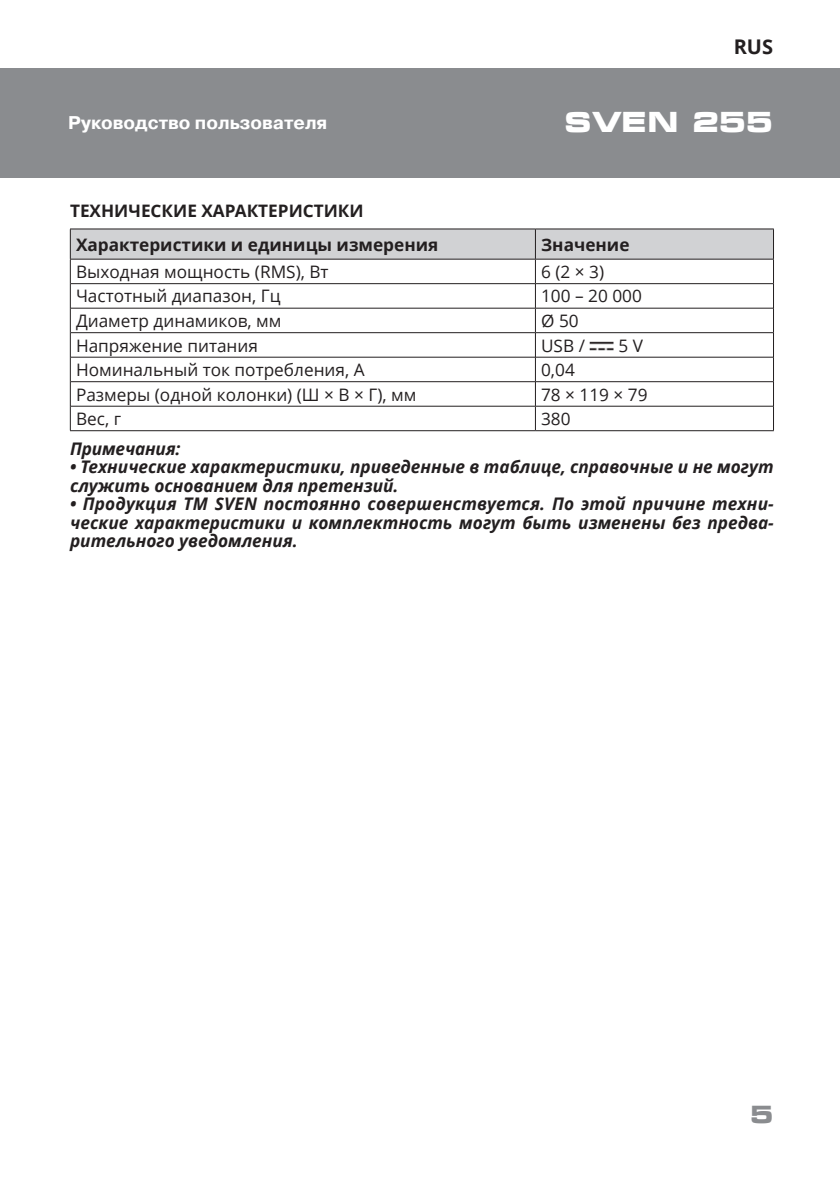
<style>
.page{position:relative;width:840px;height:1191px;background:#fff}
.page>*{position:absolute;margin:0;border:0;box-sizing:border-box;transform-origin:0 0}
.t1{font:700 28px "Micra";letter-spacing:-.05em;color:#fff}
.t2{font:700 24px "Micra";color:#8a8c8f}
.t3{font:700 20.4px "Open Sans";color:#231f20}
.t4{font:700 18.4px "Pragmatica";color:#fff}
.t5{font:italic 700 17.2px/18.4px "Open Sans";color:#231f20}
.t6{font:17.2px "Open Sans";color:#231f20}
.t7{font:700 17.2px/33.2px "Open Sans";color:#231f20}
</style>
<div class="page">
<div style="left:0;top:68px;width:839px;height:109px;background:#8a8c8f"></div>
<hr style="left:70px;top:228px;width:465px;height:2px;background:#231f20">
<hr style="left:535px;top:228px;width:238px;height:2px;background:#231f20">
<hr style="left:70px;top:430px;width:465px;height:1px;background:#231f20">
<hr style="left:535px;top:430px;width:238px;height:1px;background:#231f20">
<svg style="left:70px;top:229px;width:703px;height:201px"></svg>
<img style="left:589px;top:341px;width:24px;height:10px">
<p class="t3" style="left:733px;top:32px;width:41px">RUS</p>
<p class="t4" style="left:68px;top:111px;width:261px">Руководство пользователя</p>
<h1 class="t1" style="left:563px;top:108px;width:211px">SVEN 255</h1>
<p class="t7" style="left:76px;top:194px;width:363px;text-indent:-6px">ТЕХНИЧЕСКИЕ ХАРАКТЕРИСТИКИ<br>Характеристики и единицы измерения</p>
<p class="t7" style="left:541px;top:227px;width:90px">Значение</p>
<p class="t6" style="left:76px;top:260px;width:254px">Выходная мощность (RMS), Вт</p>
<p class="t6" style="left:541px;top:260px;width:64px">6 (2 × 3)</p>
<p class="t6" style="left:76px;top:284px;width:206px">Частотный диапазон, Гц</p>
<p class="t6" style="left:541px;top:284px;width:102px">100 – 20 000</p>
<p class="t6" style="left:76px;top:309px;width:207px">Диаметр динамиков, мм</p>
<p class="t6" style="left:541px;top:309px;width:39px">Ø 50</p>
<p class="t6" style="left:76px;top:333px;width:183px">Напряжение питания</p>
<p class="t6" style="left:541px;top:333px;width:45px">USB /</p>
<p class="t6" style="left:618px;top:333px;width:26px">5 V</p>
<p class="t6" style="left:76px;top:358px;width:290px">Номинальный ток потребления, А</p>
<p class="t6" style="left:541px;top:358px;width:35px">0,04</p>
<p class="t6" style="left:76px;top:382px;width:342px">Размеры (одной колонки) (Ш × В × Г), мм</p>
<p class="t6" style="left:541px;top:382px;width:108px">78 × 119 × 79</p>
<p class="t6" style="left:76px;top:407px;width:47px">Вес, г</p>
<p class="t6" style="left:541px;top:407px;width:31px">380</p>
<p class="t5" style="left:70px;top:439px;width:112px">Примечания:</p>
<p class="t5" style="left:70px;top:457px;width:704px">• Технические характеристики, приведенные в таблице, справочные и не могут служить основанием для претензий.</p>
<p class="t5" style="left:70px;top:494px;width:704px;text-align:justify">• Продукция ТМ SVEN постоянно совершенствуется. По этой причине техни&shy;ческие характеристики и комплектность могут быть изменены без предва&shy;рительного уведомления.</p>
<h2 class="t2" style="left:749px;top:1101px;width:26px">5</h2>
</div>
